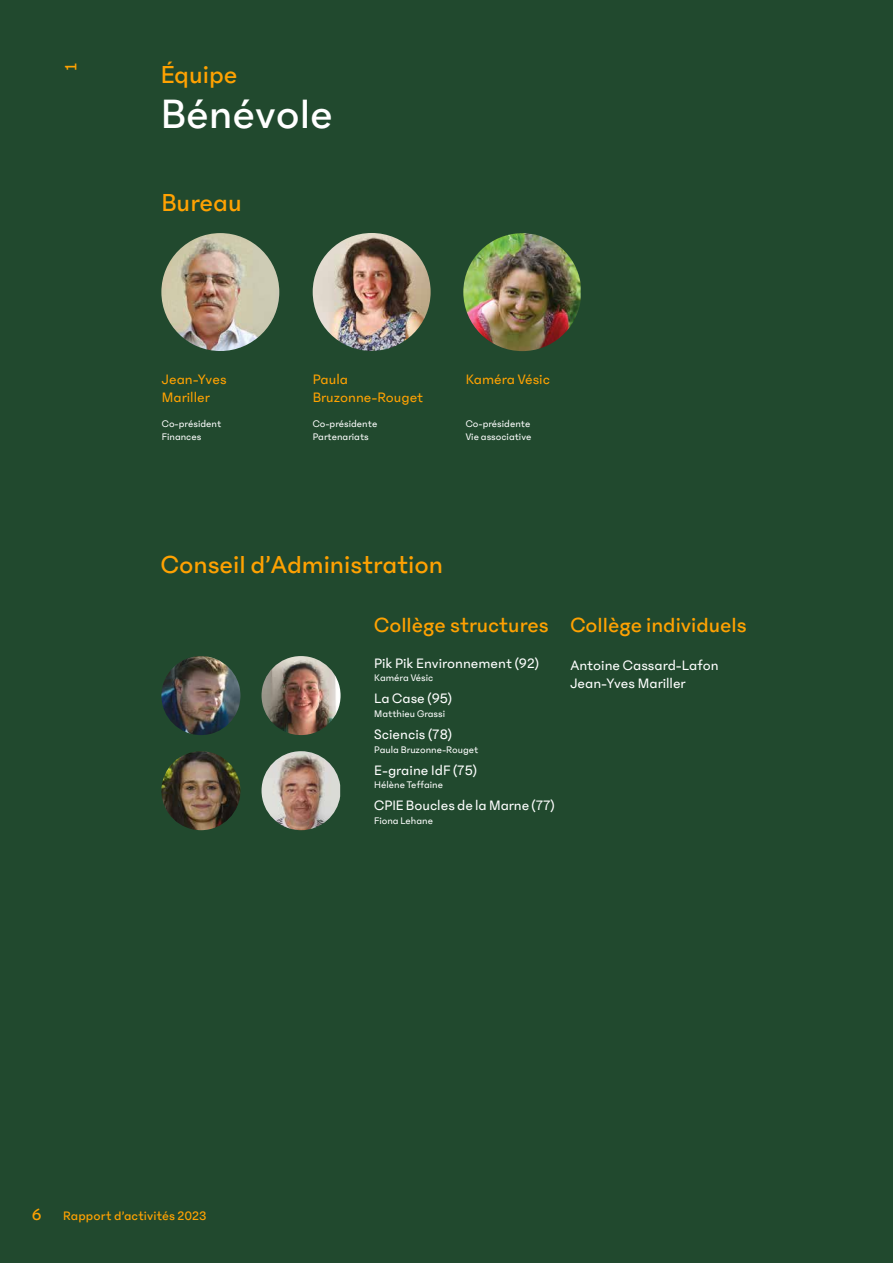
<style>
.page{position:relative;width:893px;height:1263px;background:#21492e}
.page>*{position:absolute;margin:0;border:0;box-sizing:border-box;transform-origin:0 0}
.t1{font:45px "Phantom Sans 0.6 Book Graine";color:#fff}
.t2{font:27px "Phantom Sans 0.6 Book Graine";color:#ffa202}
.t3{font:22.5px "Phantom Sans 0.6 Book Graine";color:#ffa202}
.t4{font:18px "Phantom Sans 0.6 Book Graine";color:#ffa202}
.t5{font:15px/18.8px "Phantom Sans 0.6";color:#fff}
.t6{font:15px/18px "Phantom Sans 0.6";color:#ffa202}
.t7{font:13.5px "Phantom Sans 0.6 Book Graine";letter-spacing:.01em;color:#ffa202}
.t8{font:10.5px/12.6px "Phantom Sans 0.6";color:#fff}
.s1{font-size:18px}
</style>
<div class="page">
<img style="left:463px;top:233px;width:118px;height:118px">
<img style="left:262px;top:656px;width:79px;height:79px;border-radius:40px">
<img style="left:161px;top:751px;width:79px;height:79px;border-radius:39px">
<img style="left:262px;top:751px;width:78px;height:79px">
<img style="left:161px;top:656px;width:79px;height:79px;border-radius:40px">
<img style="left:161px;top:233px;width:118px;height:118px;border-radius:59px">
<img style="left:313px;top:233px;width:118px;height:118px;border-radius:59px">
<h3 class="t4" style="left:60px;top:71px;width:10px;rotate:-90deg">1</h3>
<h2 class="t2" style="left:161px;top:59px;width:78px">Équipe</h2>
<h1 class="t1" style="left:161px;top:87px;width:174px">Bénévole</h1>
<h2 class="t2" style="left:161px;top:186px;width:82px">Bureau</h2>
<h3 class="t6" style="left:162px;top:370px;width:66px">Jean-Yves<br>Mariller</h3>
<p class="t8" style="left:162px;top:417px;width:61px">Co-président<br>Finances</p>
<h3 class="t6" style="left:313px;top:370px;width:112px">Paula<br>Bruzonne-Rouget</h3>
<p class="t8" style="left:313px;top:417px;width:66px">Co-présidente<br>Partenariats</p>
<h3 class="t6" style="left:466px;top:370px;width:86px">Kaméra Vésic</h3>
<p class="t8" style="left:466px;top:417px;width:67px">Co-présidente<br>Vie associative</p>
<h2 class="t2" style="left:161px;top:548px;width:284px">Conseil d’Administration</h2>
<h3 class="t3" style="left:374px;top:611px;width:176px">Collège structures</h3>
<h3 class="t5" style="left:374px;top:654px;width:166px">Pik Pik Environnement (92)</h3>
<p class="t8" style="left:374px;top:672px;width:61px">Kaméra Vésic</p>
<h3 class="t5" style="left:374px;top:689px;width:79px">La Case (95)</h3>
<p class="t8" style="left:374px;top:707px;width:72px">Matthieu Grassi</p>
<h3 class="t5" style="left:374px;top:725px;width:79px">Sciencis (78)</h3>
<p class="t8" style="left:374px;top:743px;width:106px">Paula Bruzonne-Rouget</p>
<h3 class="t5" style="left:374px;top:760px;width:104px">E-graine IdF (75)</h3>
<p class="t8" style="left:374px;top:778px;width:70px">Hélène Teffaine</p>
<h3 class="t5" style="left:374px;top:796px;width:182px">CPIE Boucles de la Marne (77)</h3>
<p class="t8" style="left:374px;top:814px;width:60px">Fiona Lehane</p>
<h3 class="t3" style="left:570px;top:611px;width:178px">Collège individuels</h3>
<h3 class="t5" style="left:570px;top:655px;width:150px">Antoine Cassard-Lafon<br>Jean-Yves Mariller</h3>
<p class="t7" style="left:32px;top:1208px;width:176px"><span class="s1">6</span> Rapport d’activités 2023</p>
</div>
